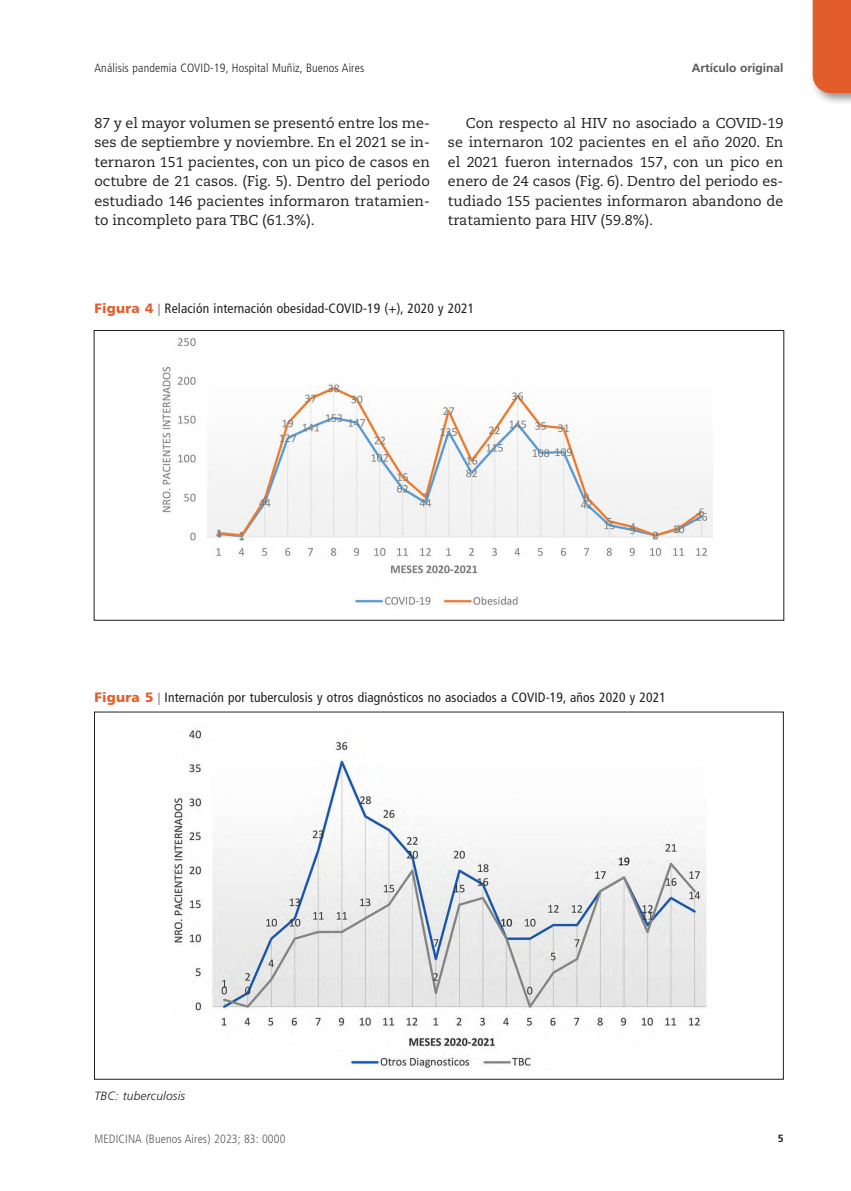
<style>
.page{position:relative;width:851px;height:1191px;background:#fff}
.page>*{position:absolute;margin:0;border:0;box-sizing:border-box;transform-origin:0 0}
.texto1{font:14.25px/19.5px "Caecilia LT Std";color:#231f20;text-align:justify}
.epigrafe{font:condensed 13.5px "Frutiger LT Std";letter-spacing:.01em;color:#231f20}
.t1{font:300 condensed 12px "Frutiger LT Std";letter-spacing:.01em;color:#231f20}
.t2{font:300 condensed 12px "Frutiger LT Std";letter-spacing:.01em;color:#57585a}
.t3{font:700 12px "Frutiger LT Std";color:#57585a}
.epigrafe_pie{font:italic 300 12px "Frutiger LT Std";letter-spacing:.015em;color:#231f20}
.t4{font:700 10.5px "Frutiger LT Std";color:#231f20}
.s1{font-weight:900;font-stretch:normal;color:#e25d29}
</style>
<div class="page">
<div style="left:808px;top:0;width:42px;height:105px;background:#231f20;opacity:.5"></div>
<div style="left:812px;top:0;width:38px;height:93px;background:#e25d29"></div>
<img style="left:163px;top:338px;width:549px;height:267px">
<img style="left:173px;top:730px;width:534px;height:338px">
<p class="t1" style="left:94px;top:61px;width:271px">Análisis pandemia COVID-19, Hospital Muñiz, Buenos Aires</p>
<p class="t3" style="left:691px;top:61px;width:93px">Artículo original</p>
<p class="texto1" style="left:94px;top:113px;width:337px">87 y el mayor volumen se presentó entre los me&shy;ses de septiembre y noviembre. En el 2021 se in&shy;ternaron 151 pacientes, con un pico de casos en octubre de 21 casos. (Fig. 5). Dentro del periodo estudiado 146 pacientes informaron tratamien&shy;to incompleto para TBC (61.3%).</p>
<p class="texto1" style="left:448px;top:113px;width:337px;text-indent:18px">Con respecto al HIV no asociado a COVID-19 se internaron 102 pacientes en el año 2020. En el 2021 fueron internados 157, con un pico en enero de 24 casos (Fig. 6). Dentro del periodo es&shy;tudiado 155 pacientes informaron abandono de tratamiento para HIV (59.8%).</p>
<p class="epigrafe" style="left:94px;top:301px;width:381px"><span class="s1">Figura 4</span> Relación internación obesidad-COVID-19 (+), 2020 y 2021</p>
<p class="epigrafe" style="left:94px;top:689px;width:573px"><span class="s1">Figura 5</span> Internación por tuberculosis y otros diagnósticos no asociados a COVID-19, años 2020 y 2021</p>
<p class="epigrafe_pie" style="left:94px;top:1088px;width:92px">TBC: tuberculosis</p>
<p class="t2" style="left:94px;top:1132px;width:192px">MEDICINA (Buenos Aires) 2023; 83: 0000</p>
<p class="t4" style="left:777px;top:1132px;width:7px">5</p>
</div>
